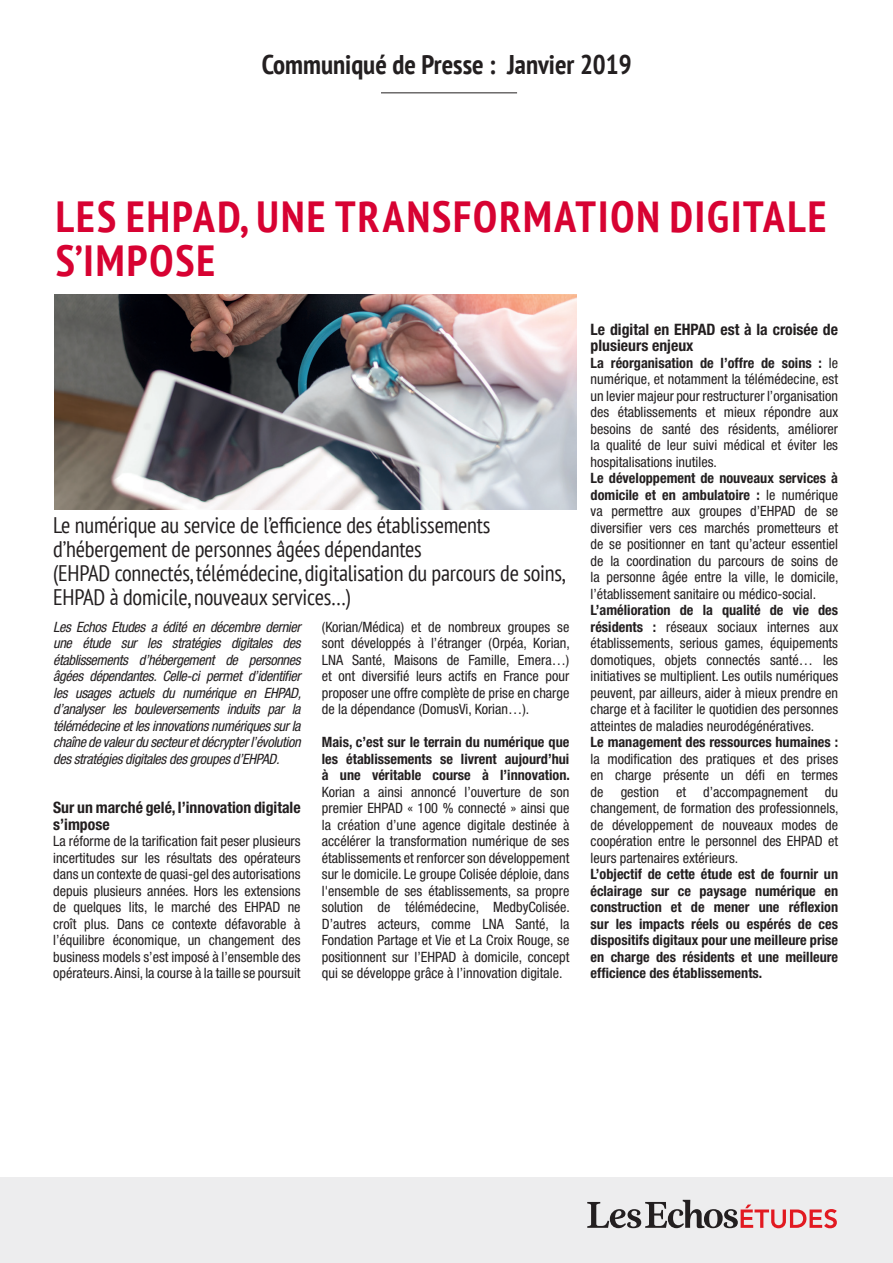
<style>
.page{position:relative;width:893px;height:1263px;background:#fff}
.page>*{position:absolute;margin:0;border:0;box-sizing:border-box;transform-origin:0 0}
.Article-Titre{font:700 condensed 43.5px/43.5px "PT Sans";letter-spacing:.05em;color:#d70232}
.t1{font:700 condensed 27px "PT Sans";color:#231f20}
.Article-Chapo{font:condensed 22.5px/24px "PT Sans";letter-spacing:-.01em;color:#231f20}
.Article-Texte{font:700 condensed 15.75px/16.5px "Helvetica Neue LT Std";color:#231f20}
.Article-Texte-2{font:condensed 14.25px/16.5px "Helvetica Neue LT Std";color:#231f20;text-align:justify}
.Article-Texte-3{font:italic condensed 14.25px/16.5px "Helvetica Neue LT Std";letter-spacing:-.025em;color:#231f20;text-align:justify}
.Article-Texte-4{font:700 condensed 14.25px/16.5px "Helvetica Neue LT Std";color:#231f20;text-align:justify}
.s1{font-weight:700}
</style>
<div class="page">
<div style="left:0;top:1178px;width:893px;height:85px;background:#ededee"></div>
<svg style="left:587px;top:1200px;width:250px;height:28px"></svg>
<hr style="left:381px;top:92px;width:136px;height:1px;background:#231f20">
<img style="left:54px;top:294px;width:523px;height:215px">
<p class="t1" style="left:262px;top:47px;width:371px">Communiqué de Presse : Janvier 2019</p>
<p class="Article-Titre" style="left:56px;top:195px;width:772px">LES EHPAD, UNE TRANSFORMATION DIGITALE<br>S’IMPOSE</p>
<p class="Article-Chapo" style="left:53px;top:513px;width:514px">Le numérique au service de l’efficience des établissements d’hébergement de personnes âgées dépendantes<br>(EHPAD connectés, télémédecine, digitalisation du parcours de soins, EHPAD à domicile, nouveaux services…)</p>
<p class="Article-Texte-3" style="left:53px;top:619px;width:249px">Les Echos Etudes a édité en décembre dernier une étude sur les stratégies digitales des établissements d’hébergement de personnes âgées dépendantes. Celle-ci permet d’identifier les usages actuels du numérique en EHPAD, d’analyser les bouleversements induits par la télémédecine et les innovations numériques sur la chaîne de valeur du secteur et décrypter l’évolution des stratégies digitales des groupes d’EHPAD.</p>
<p class="Article-Texte" style="left:53px;top:799px;width:249px">Sur un marché gelé, l’innovation digitale s’impose</p>
<p class="Article-Texte-2" style="left:53px;top:833px;width:249px">La réforme de la tarification fait peser plusieurs incertitudes sur les résultats des opérateurs dans un contexte de quasi-gel des autorisations depuis plusieurs années. Hors les extensions de quelques lits, le marché des EHPAD ne croît plus. Dans ce contexte défavorable à l’équilibre économique, un changement des business models s’est imposé à l’ensemble des opérateurs. Ainsi, la course à la taille se poursuit</p>
<p class="Article-Texte-2" style="left:322px;top:618px;width:250px">(Korian/Médica) et de nombreux groupes se sont développés à l’étranger (Orpéa, Korian, LNA Santé, Maisons de Famille, Emera…) et ont diversifié leurs actifs en France pour proposer une offre complète de prise en charge de la dépendance (DomusVi, Korian…).</p>
<p class="Article-Texte-2" style="left:322px;top:734px;width:249px"><span class="s1">Mais, c’est sur le terrain du numérique que les établissements se livrent aujourd’hui à une véritable course à l’innovation.<br></span>Korian a ainsi annoncé l’ouverture de son premier EHPAD « 100 % connecté » ainsi que la création d’une agence digitale destinée à accélérer la transformation numérique de ses établissements et renforcer son développement sur le domicile. Le groupe Colisée déploie, dans l'ensemble de ses établissements, sa propre solution de télémédecine, MedbyColisée.<br>D’autres acteurs, comme LNA Santé, la Fondation Partage et Vie et La Croix Rouge, se positionnent sur l’EHPAD à domicile, concept qui se développe grâce à l’innovation digitale.</p>
<p class="Article-Texte" style="left:591px;top:320px;width:249px">Le digital en EHPAD est à la croisée de plusieurs enjeux</p>
<p class="Article-Texte-2" style="left:591px;top:354px;width:249px"><span class="s1">La réorganisation de l’offre de soins :</span> le numérique, et notamment la télémédecine, est un levier majeur pour restructurer l’organisation des établissements et mieux répondre aux besoins de santé des résidents, améliorer la qualité de leur suivi médical et éviter les hospitalisations inutiles.</p>
<p class="Article-Texte-2" style="left:591px;top:470px;width:250px"><span class="s1">Le développement de nouveaux services à domicile et en ambulatoire :</span> le numérique va permettre aux groupes d’EHPAD de se diversifier vers ces marchés prometteurs et de se positionner en tant qu’acteur essentiel de la coordination du parcours de soins de la personne âgée entre la ville, le domicile, l’établissement sanitaire ou médico-social.</p>
<p class="Article-Texte-2" style="left:591px;top:602px;width:249px"><span class="s1">L’amélioration de la qualité de vie des résidents :</span> réseaux sociaux internes aux établissements, serious games, équipements domotiques, objets connectés santé… les initiatives se multiplient. Les outils numériques peuvent, par ailleurs, aider à mieux prendre en charge et à faciliter le quotidien des personnes atteintes de maladies neurodégénératives.</p>
<p class="Article-Texte-2" style="left:591px;top:734px;width:250px"><span class="s1">Le management des ressources humaines : </span>la modification des pratiques et des prises en charge présente un défi en termes de gestion et d’accompagnement du changement, de formation des professionnels, de développement de nouveaux modes de coopération entre le personnel des EHPAD et leurs partenaires extérieurs.</p>
<p class="Article-Texte-4" style="left:591px;top:865px;width:249px">L’objectif de cette étude est de fournir un éclairage sur ce paysage numérique en construction et de mener une réflexion sur les impacts réels ou espérés de ces dispositifs digitaux pour une meilleure prise en charge des résidents et une meilleure efficience des établissements.</p>
</div>
